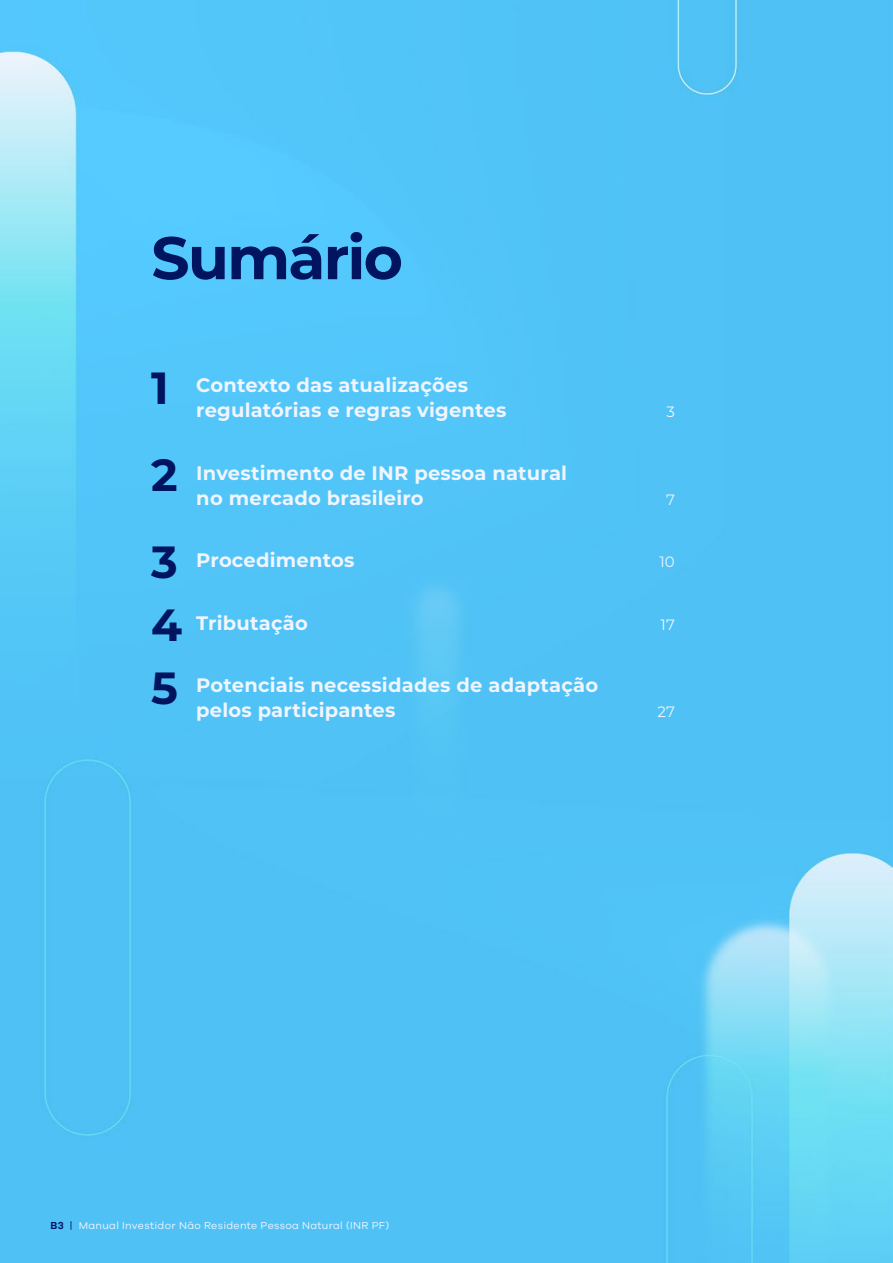
<style>
.page{position:relative;width:893px;height:1263px;background:#fff}
.page>*{position:absolute;margin:0;border:0;box-sizing:border-box;transform-origin:0 0}
.t1{font:700 60px "Montserrat";letter-spacing:-.03em;color:#00145f}
.t2{font:700 45px "Montserrat";color:#00145f}
.t3{font:700 19.5px/24.8px "Montserrat";letter-spacing:.01em;color:#f0f5ff}
.t4{font:15px "Montserrat";color:#f0f5ff}
.t5{font:10.5px "Galano Grotesque";letter-spacing:.03em;color:#f0f5ff}
.s1{font-weight:600;color:#00145f}
.s2{color:#00145f}
</style>
<div class="page">
<img style="left:0;top:0;width:893px;height:1263px">
<h1 class="t1" style="left:151px;top:215px;width:253px">Sumário</h1>
<h2 class="t2" style="left:151px;top:355px;width:19px">1</h2>
<p class="t3" style="left:196px;top:372px;width:312px">Contexto das atualizações regulatórias e regras vigentes</p>
<h2 class="t2" style="left:151px;top:443px;width:28px">2</h2>
<p class="t3" style="left:196px;top:459px;width:372px">Investimento de INR pessoa natural no mercado brasileiro</p>
<p class="t4" style="left:666px;top:401px;width:10px">3</p>
<p class="t4" style="left:666px;top:489px;width:10px">7</p>
<h2 class="t2" style="left:151px;top:530px;width:28px">3</h2>
<p class="t3" style="left:196px;top:547px;width:160px">Procedimentos</p>
<p class="t4" style="left:659px;top:551px;width:17px">10</p>
<h2 class="t2" style="left:151px;top:593px;width:33px">4</h2>
<p class="t3" style="left:196px;top:609px;width:113px">Tributação</p>
<p class="t4" style="left:660px;top:614px;width:16px">17</p>
<h2 class="t2" style="left:151px;top:655px;width:28px">5</h2>
<p class="t3" style="left:196px;top:672px;width:403px">Potenciais necessidades de adaptação pelos participantes</p>
<p class="t4" style="left:657px;top:701px;width:19px">27</p>
<p class="t5" style="left:51px;top:1219px;width:340px"><span class="s1">B3</span> <span class="s2">|</span> Manual Investidor Não Residente Pessoa Natural (INR PF)</p>
</div>
